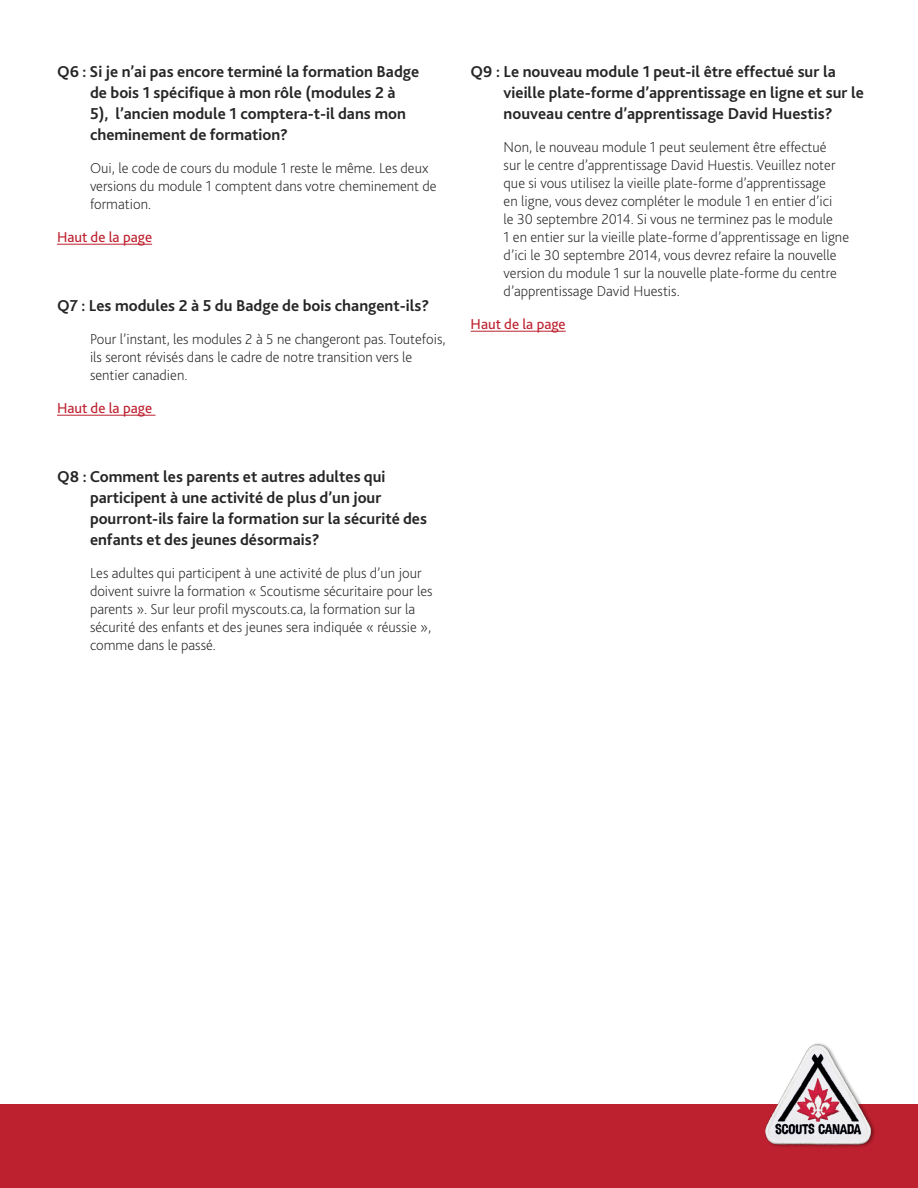
<style>
.page{position:relative;width:918px;height:1188px;background:#fff}
.page>*{position:absolute;margin:0;border:0;box-sizing:border-box;transform-origin:0 0}
.t1{font:700 16.5px/21px "Bliss 2";color:#262626}
.t2{font:200 15px/18px "Bliss 2";color:#262626}
.t3{font:15px "Bliss 2";color:#bd202e}
</style>
<div class="page">
<div style="left:0;top:1104px;width:918px;height:84px;background:#bd202e"></div>
<img style="left:765px;top:1043px;width:110px;height:104px">
<hr style="left:57px;top:244px;width:95px;height:1px;background:#bd202e">
<hr style="left:57px;top:415px;width:98px;height:1px;background:#bd202e">
<hr style="left:471px;top:331px;width:95px;height:1px;background:#bd202e">
<p class="t1" style="left:90px;top:61px;width:331px;text-indent:-33px">Q6 : Si je n’ai pas encore terminé la formation Badge de bois 1 spécifique à mon rôle (modules 2 à<br>5), l’ancien module 1 comptera-t-il dans mon cheminement de formation?</p>
<p class="t2" style="left:90px;top:159px;width:348px">Oui, le code de cours du module 1 reste le même. Les deux versions du module 1 comptent dans votre cheminement de formation.</p>
<p class="t3" style="left:57px;top:228px;width:97px">Haut de la page</p>
<p class="t1" style="left:57px;top:295px;width:374px">Q7 : Les modules 2 à 5 du Badge de bois changent-ils?</p>
<p class="t2" style="left:90px;top:330px;width:357px">Pour l’instant, les modules 2 à 5 ne changeront pas. Toutefois, ils seront révisés dans le cadre de notre transition vers le sentier canadien.</p>
<p class="t3" style="left:57px;top:399px;width:97px">Haut de la page</p>
<p class="t1" style="left:90px;top:466px;width:339px;text-indent:-33px">Q8 : Comment les parents et autres adultes qui participent à une activité de plus d’un jour pourront-ils faire la formation sur la sécurité des enfants et des jeunes désormais?</p>
<p class="t2" style="left:90px;top:564px;width:344px">Les adultes qui participent à une activité de plus d’un jour doivent suivre la formation « Scoutisme sécuritaire pour les parents ». Sur leur profil myscouts.ca, la formation sur la sécurité des enfants et des jeunes sera indiquée « réussie », comme dans le passé.</p>
<p class="t1" style="left:504px;top:61px;width:362px;text-indent:-33px">Q9 : Le nouveau module 1 peut-il être effectué sur la vieille plate-forme d’apprentissage en ligne et sur le nouveau centre d’apprentissage David Huestis?</p>
<p class="t2" style="left:504px;top:138px;width:347px">Non, le nouveau module 1 peut seulement être effectué<br>sur le centre d’apprentissage David Huestis. Veuillez noter que si vous utilisez la vieille plate-forme d’apprentissage<br>en ligne, vous devez compléter le module 1 en entier d’ici<br>le 30 septembre 2014. Si vous ne terminez pas le module<br>1 en entier sur la vieille plate-forme d’apprentissage en ligne d’ici le 30 septembre 2014, vous devrez refaire la nouvelle version du module 1 sur la nouvelle plate-forme du centre d’apprentissage David Huestis.</p>
<p class="t3" style="left:471px;top:315px;width:97px">Haut de la page</p>
</div>
